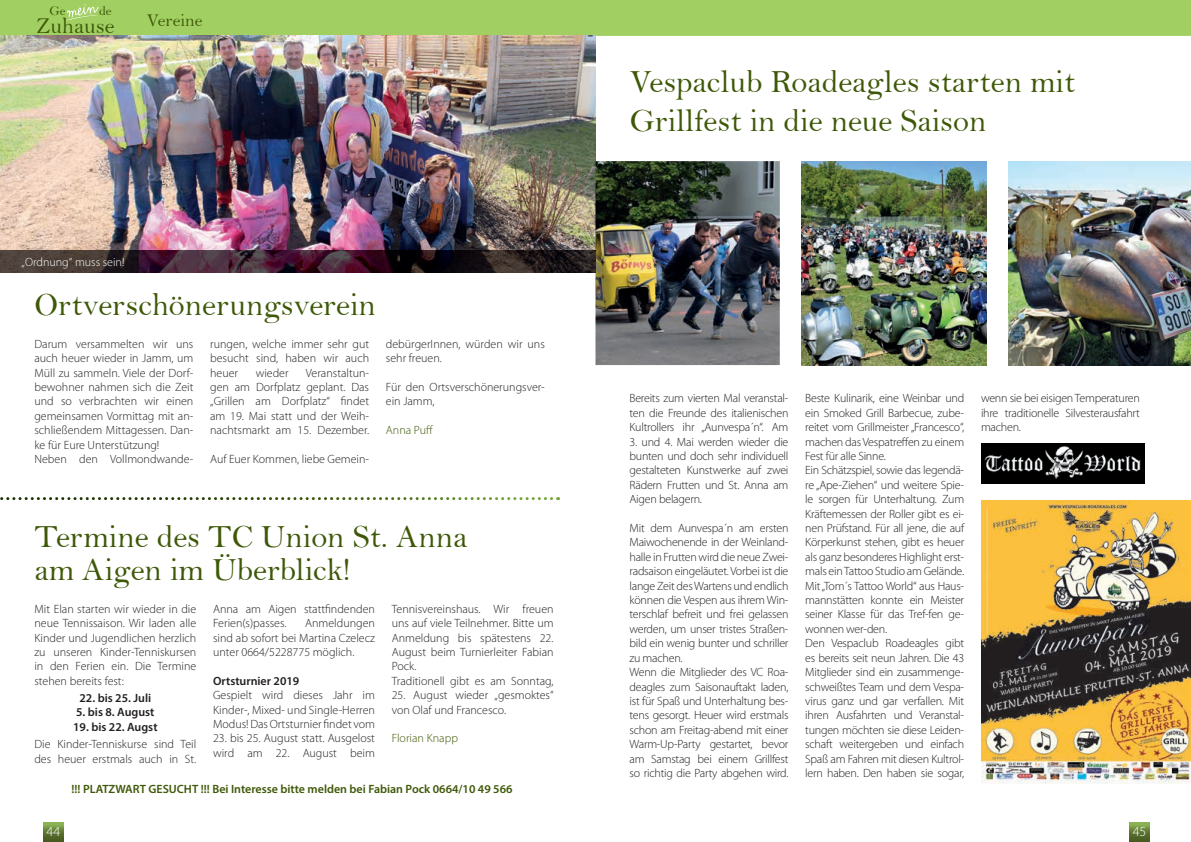
<style>
.page{position:relative;width:1191px;height:842px;background:#fff}
.page>*{position:absolute;margin:0;border:0;box-sizing:border-box;transform-origin:0 0}
.t1{font:32.5px/32.5px "Bell";color:#3e5807}
.t2{font:22.8px "Bell";color:#3e5807}
.t3{font:18px "Bell";color:#3e5807}
.t4{font:300 14px "Myriad Pro";color:#fff}
.t5{font:13.4px "Bell";color:#3e5807}
.t6{font:300 12px/14.4px "Myriad Pro";letter-spacing:-.02em;color:#231f20;text-align:justify}
.t7{font:300 12px/14.4px "Myriad Pro";color:#231f20}
.t8{font:600 12px "Myriad Pro";color:#3e5807}
.t9{font:600 12px "Myriad Pro";color:#231f20}
.t10{font:300 12px "Myriad Pro";color:#3e5807}
.t11{font:300 12px "Myriad Pro";color:#fff}
</style>
<div class="page">
<div style="left:0;top:0;width:1191px;height:36px;background:#a1cf62"></div>
<svg style="left:66px;top:4px;width:33px;height:17px"></svg>
<img style="left:0;top:36px;width:595px;height:215px">
<svg style="left:0;top:497px;width:551px;height:3px"></svg>
<img style="left:595px;top:161px;width:185px;height:204px">
<img style="left:1008px;top:161px;width:183px;height:204px">
<img style="left:801px;top:161px;width:185px;height:204px">
<img style="left:981px;top:500px;width:210px;height:283px">
<img style="left:981px;top:443px;width:163px;height:40px">
<svg style="left:0;top:251px;width:595px;height:21px;background:#352129"></svg>
<div style="left:1129px;top:822px;width:20px;height:20px;background:linear-gradient(to bottom,#8db456,#41531c)"></div>
<div style="left:43px;top:822px;width:21px;height:20px;background:linear-gradient(to bottom,#8db456,#41531c)"></div>
<p class="t5" style="left:50px;top:3px;width:18px">Ge</p>
<p class="t5" style="left:99px;top:3px;width:14px">de</p>
<h2 class="t2" style="left:36px;top:13px;width:80px">Zuhause</h2>
<h3 class="t3" style="left:147px;top:10px;width:57px">Vereine</h3>
<p class="t11" style="left:22px;top:255px;width:104px">„Ordnung“ muss sein!</p>
<h1 class="t1" style="left:34px;top:288px;width:343px">Ortverschönerungsverein</h1>
<p class="t7" style="left:34px;top:337px;width:160px">Darum versammelten wir uns auch heuer wieder in Jamm, um<br>Müll zu sammeln. Viele der Dorf&shy;bewohner nahmen sich die Zeit und so verbrachten wir einen gemeinsamen Vormittag mit an&shy;schließendem Mittagessen. Dan&shy;ke für Eure Unterstützung!<br>Neben den Vollmondwande-</p>
<p class="t6" style="left:210px;top:337px;width:160px">rungen, welche immer sehr gut besucht sind, haben wir auch heuer</p>
<p class="t6" style="left:210px;top:366px;width:160px;text-indent:96px">Veranstaltun&shy;gen am Dorfplatz geplant. Das „Grillen am Dorfplatz“ findet am 19. Mai statt und der Weih&shy;nachtsmarkt am 15. Dezember.</p>
<p class="t7" style="left:210px;top:452px;width:160px">Auf Euer Kommen, liebe Gemein-</p>
<p class="t6" style="left:256px;top:366px;width:34px">wieder</p>
<p class="t7" style="left:386px;top:337px;width:160px">debürgerInnen, würden wir uns sehr freuen.</p>
<p class="t7" style="left:386px;top:380px;width:160px">Für den Ortsverschönerungsver&shy;ein Jamm,</p>
<p class="t10" style="left:386px;top:424px;width:49px">Anna Puff</p>
<h1 class="t1" style="left:34px;top:520px;width:434px">Termine des TC Union St. Anna am Aigen im Überblick!</h1>
<p class="t6" style="left:34px;top:602px;width:163px">Mit Elan starten wir wieder in die neue Tennissaison. Wir laden alle Kinder und Jugendlichen herzlich zu unseren Kinder-Tenniskursen in den Ferien ein. Die Termine stehen bereits fest:</p>
<p class="t9" style="left:80px;top:690px;width:73px">22. bis 25. Juli</p>
<p class="t9" style="left:76px;top:705px;width:80px">5. bis 8. August</p>
<p class="t9" style="left:73px;top:719px;width:86px">19. bis 22. Augst</p>
<p class="t7" style="left:34px;top:737px;width:163px">Die Kinder-Tenniskurse sind Teil des heuer erstmals auch in St.</p>
<p class="t7" style="left:392px;top:602px;width:163px">Tennisvereinshaus. Wir freuen uns auf viele Teilnehmer. Bitte um<br>Anmeldung bis spätestens 22.<br>August beim Turnierleiter Fabian<br>Pock.<br>Traditionell gibt es am Sonntag,</p>
<p class="t7" style="left:392px;top:688px;width:163px">25. August wieder „gesmoktes“ von Olaf und Francesco.</p>
<p class="t10" style="left:392px;top:732px;width:68px">Florian Knapp</p>
<p class="t7" style="left:213px;top:602px;width:163px">Anna am Aigen stattfindenden<br>Ferien(s)passes.</p>
<p class="t6" style="left:213px;top:616px;width:163px;text-indent:92px">Anmeldungen sind ab sofort bei Martina Czelecz unter 0664/5228775 möglich.</p>
<p class="t9" style="left:213px;top:673px;width:88px">Ortsturnier 2019</p>
<p class="t6" style="left:213px;top:688px;width:163px">Gespielt wird dieses Jahr im Kinder-, Mixed- und Single-Herren Modus! Das Ortsturnier findet vom</p>
<p class="t7" style="left:213px;top:731px;width:163px">23. bis 25. August statt. Ausgelost wird am 22. August beim</p>
<p class="t8" style="left:71px;top:781px;width:442px">!!! PLATZWART GESUCHT !!! Bei Interesse bitte melden bei Fabian Pock 0664/10 49 566</p>
<h1 class="t1" style="left:629px;top:62px;width:447px;line-height:39.1px">Vespaclub Roadeagles starten mit<br>Grillfest in die neue Saison</h1>
<p class="t6" style="left:629px;top:391px;width:160px">Bereits zum vierten Mal veranstal&shy;ten die Freunde des italienischen Kultrollers ihr „Aunvespa´n“. Am</p>
<p class="t6" style="left:629px;top:435px;width:160px">3. und 4. Mai werden wieder die bunten und doch sehr individuell gestalteten Kunstwerke auf zwei Rädern Frutten und St. Anna am Aigen belagern.</p>
<p class="t6" style="left:629px;top:521px;width:160px;text-align:left">Mit dem Aunvespa´n am ersten<br>Maiwochenende in der Weinland&shy;halle in Frutten wird die neue Zwei&shy;radsaison eingeläutet. Vorbei ist die lange Zeit des Wartens und endlich können die Vespen aus ihrem Win&shy;terschlaf befreit und frei gelassen werden, um unser tristes Straßen&shy;bild ein wenig bunter und schriller zu machen.<br>Wenn die Mitglieder des VC Roa&shy;deagles zum Saisonauftakt laden, ist für Spaß und Unterhaltung bes&shy;tens gesorgt. Heuer wird erstmals schon am Freitag-abend mit einer<br>Warm-Up-Party gestartet, bevor am Samstag bei einem Grillfest so richtig die Party abgehen wird.</p>
<p class="t6" style="left:805px;top:391px;width:160px;text-align:left">Beste Kulinarik, eine Weinbar und ein Smoked Grill Barbecue, zube&shy;reitet vom Grillmeister „Francesco“, machen das Vespatreffen zu einem<br>Fest für alle Sinne.<br>Ein Schätzspiel, sowie das legendä&shy;re „Ape-Ziehen“ und weitere Spie&shy;le sorgen für Unterhaltung. Zum<br>Kräftemessen der Roller gibt es ei&shy;nen Prüfstand. Für all jene, die auf<br>Körperkunst stehen, gibt es heuer als ganz besonderes Highlight erst&shy;mals ein Tattoo Studio am Gelände.<br>Mit „Tom´s Tattoo World“ aus Haus&shy;mannstätten konnte ein Meister seiner Klasse für das Tref-fen ge&shy;wonnen wer-den.<br>Den Vespaclub Roadeagles gibt es bereits seit neun Jahren. Die 43<br>Mitglieder sind ein zusammenge&shy;schweißtes Team und dem Vespa&shy;virus ganz und gar verfallen. Mit ihren Ausfahrten und Veranstal&shy;tungen möchten sie diese Leiden&shy;schaft weitergeben und einfach<br>Spaß am Fahren mit diesen Kultrol&shy;lern haben. Den haben sie sogar,</p>
<p class="t6" style="left:981px;top:391px;width:160px">wenn sie bei eisigen Temperaturen ihre traditionelle Silvesterausfahrt machen.</p>
<p class="t4" style="left:47px;top:823px;width:15px">44</p>
<p class="t4" style="left:1132px;top:823px;width:15px">45</p>
</div>
